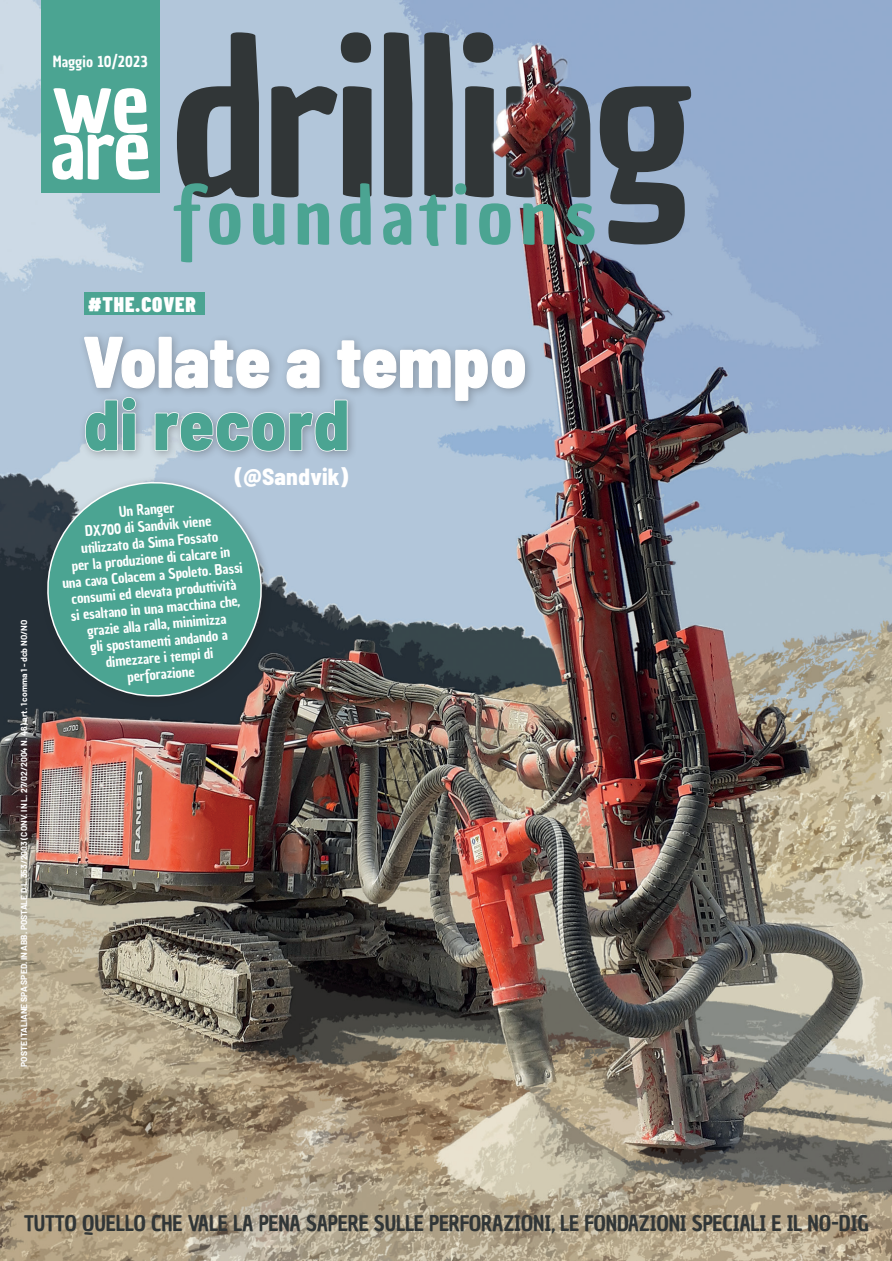
<style>
.page{position:relative;width:892px;height:1261px;background:#fff}
.page>*{position:absolute;margin:0;border:0;box-sizing:border-box;transform-origin:0 0}
.t1{font:210.45px "Chau Philomene One";letter-spacing:-.03em;color:#313637}
.t2{font:85.2px "Chau Philomene One";color:#fff}
.t3{font:78.45px "Chau Philomene One";letter-spacing:.08em;color:#4ba492}
.t4{font:800 semi-condensed 71.25px "Barlow";letter-spacing:.01em;color:#fff}
.t5{font:800 semi-condensed 71.25px "Barlow";letter-spacing:.01em;color:#4ba492}
.t6{font:800 semi-condensed 23.25px "Barlow";letter-spacing:.01em;color:#fff}
.t7{font:900 21.15px "Barlow Condensed";letter-spacing:.04em;color:#fff}
.t8{font:21px "Chau Philomene One";letter-spacing:-.01em;color:#313637}
.t9{font:15px "Chau Philomene One";letter-spacing:.01em;color:#fff}
.t10{font:13.95px/16.5px "Chau Philomene One";color:#fff;text-align:center}
.t11{font:700 8.55px "Barlow";color:#fff}
</style>
<div class="page">
<img style="left:0;top:0;width:892px;height:1261px">
<div style="left:41px;top:0;width:118px;height:193px;background:#4ba492"></div>
<div style="left:84px;top:293px;width:120px;height:22px;background:#4ba492"></div>
<div style="left:78px;top:330px;width:457px;height:132px;background:#231f20;opacity:.3"></div>
<svg style="left:83px;top:336px;width:443px;height:116px;background:#aabacb"></svg>
<div style="left:41px;top:476px;width:231px;height:231px;background:#231f20;opacity:.3"></div>
<svg style="left:43px;top:478px;width:223px;height:223px;background:#54968c"></svg>
<img style="left:451px;top:10px;width:154px;height:193px">
<p class="t11" style="left:18px;top:1067px;width:448px;rotate:-90deg">POSTE ITALIANE SPA SPED. IN ABB. POSTALE D.L.353/2003 (CONV. IN L. 27/02/2004 N. 46) art. 1 comma 1 - dcb NO/NO</p>
<p class="t1" style="left:173px;top:-23px;width:523px">drilling</p>
<p class="t9" style="left:53px;top:52px;width:96px">Maggio 10/2023</p>
<p class="t2" style="left:51px;top:44px;width:100px">we</p>
<p class="t2" style="left:49px;top:90px;width:103px">are</p>
<p class="t3" style="left:173px;top:162px;width:425px">foundations</p>
<p class="t7" style="left:88px;top:289px;width:109px">#THE.COVER</p>
<p class="t4" style="left:83px;top:310px;width:445px">Volate a tempo</p>
<p class="t5" style="left:83px;top:373px;width:268px">di record</p>
<p class="t6" style="left:235px;top:459px;width:115px">(@Sandvik)</p>
<p class="t10" style="left:56px;top:509px;width:183px;rotate:-5deg">Un Ranger<br>DX700 di Sandvik viene<br>uti lizzato da Sima Fossato<br>per la produzione di calcare in una cava Colacem a Spoleto. Bassi consumi ed elevata produtti vità<br>si esaltano in una macchina che, grazie alla ralla, minimizza<br>gli spostamenti andando a dimezzare i tempi di<br>perforazione</p>
<p class="t8" style="left:24px;top:1209px;width:846px">TUTTO QUELLO CHE VALE LA PENA SAPERE SULLE PERFORAZIONI, LE FONDAZIONI SPECIALI E IL NO-DIG</p>
</div>
